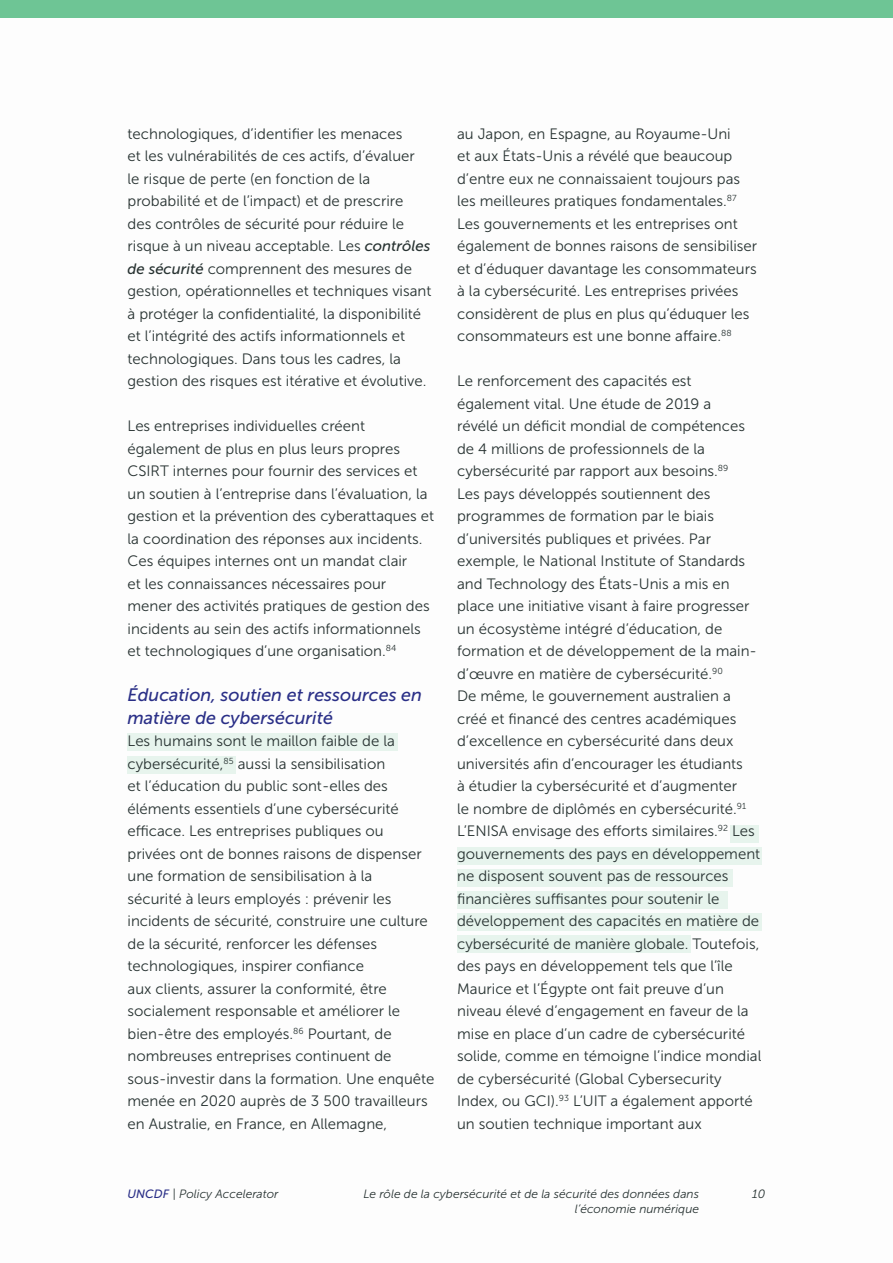
<style>
.page{position:relative;width:893px;height:1263px;background:#fbfbfa}
.page>*{position:absolute;margin:0;border:0;box-sizing:border-box;transform-origin:0 0}
.Body_Text{font:italic 18px/22.5px "Museo Sans 500";color:#2a2f87}
.Body_Text-2{font:15px/22.5px "Museo Sans 300";color:#273231}
.t1{font:italic 12px/14.4px "Museo Sans 300";color:#273231;text-align:right}
.s1{font-family:"Museo Sans 500";font-style:italic}
.s2{font-family:"Museo Sans 500";color:#2a2f87}
</style>
<div class="page">
<div style="left:0;top:0;width:893px;height:18px;background:#6ec595"></div>
<div style="left:457px;top:847px;width:305px;height:18px;background:#e7f4ed"></div>
<div style="left:730px;top:825px;width:29px;height:18px;background:#e7f4ed"></div>
<div style="left:457px;top:869px;width:275px;height:18px;background:#e7f4ed"></div>
<div style="left:457px;top:891px;width:270px;height:18px;background:#e7f4ed"></div>
<div style="left:457px;top:913px;width:305px;height:18px;background:#e7f4ed"></div>
<div style="left:457px;top:935px;width:233px;height:18px;background:#e7f4ed"></div>
<div style="left:128px;top:733px;width:270px;height:18px;background:#e7f4ed"></div>
<div style="left:128px;top:756px;width:108px;height:18px;background:#e7f4ed"></div>
<p class="Body_Text-2" style="left:128px;top:123px;width:305px">technologiques, d’identifier les menaces<br>et les vulnérabilités de ces actifs, d’évaluer<br>le risque de perte (en fonction de la probabilité et de l’impact) et de prescrire<br>des contrôles de sécurité pour réduire le risque à un niveau acceptable. Les <span class="s1">contrôles de sécurité</span> comprennent des mesures de gestion, opérationnelles et techniques visant à protéger la confidentialité, la disponibilité et l’intégrité des actifs informationnels et technologiques. Dans tous les cadres, la gestion des risques est itérative et évolutive.</p>
<p class="Body_Text-2" style="left:128px;top:415px;width:308px">Les entreprises individuelles créent également de plus en plus leurs propres CSIRT internes pour fournir des services et un soutien à l’entreprise dans l’évaluation, la gestion et la prévention des cyberattaques et la coordination des réponses aux incidents.<br>Ces équipes internes ont un mandat clair<br>et les connaissances nécessaires pour mener des activités pratiques de gestion des incidents au sein des actifs informationnels et technologiques d’une organisation.<sup>84</sup></p>
<p class="Body_Text" style="left:128px;top:684px;width:296px">Éducation, soutien et ressources en matière de cybersécurité</p>
<p class="Body_Text-2" style="left:128px;top:730px;width:308px">Les humains sont le maillon faible de la cybersécurité,<sup>85</sup> aussi la sensibilisation<br>et l’éducation du public sont-elles des éléments essentiels d’une cybersécurité efficace. Les entreprises publiques ou privées ont de bonnes raisons de dispenser une formation de sensibilisation à la<br>sécurité à leurs employés : prévenir les incidents de sécurité, construire une culture de la sécurité, renforcer les défenses technologiques, inspirer confiance<br>aux clients, assurer la conformité, être socialement responsable et améliorer le bien-être des employés.<sup>86</sup> Pourtant, de nombreuses entreprises continuent de sous-investir dans la formation. Une enquête menée en 2020 auprès de 3 500 travailleurs en Australie, en France, en Allemagne,</p>
<p class="Body_Text-2" style="left:457px;top:123px;width:301px">au Japon, en Espagne, au Royaume-Uni<br>et aux États-Unis a révélé que beaucoup d’entre eux ne connaissaient toujours pas les meilleures pratiques fondamentales.<sup>87<br></sup>Les gouvernements et les entreprises ont également de bonnes raisons de sensibiliser et d’éduquer davantage les consommateurs à la cybersécurité. Les entreprises privées considèrent de plus en plus qu’éduquer les consommateurs est une bonne affaire.<sup>88</sup></p>
<p class="Body_Text-2" style="left:457px;top:370px;width:306px">Le renforcement des capacités est également vital. Une étude de 2019 a<br>révélé un déficit mondial de compétences de 4 millions de professionnels de la cybersécurité par rapport aux besoins.<sup>89<br></sup>Les pays développés soutiennent des programmes de formation par le biais d’universités publiques et privées. Par exemple, le National Institute of Standards and Technology des États-Unis a mis en place une initiative visant à faire progresser un écosystème intégré d’éducation, de formation et de développement de la main&shy;d’œuvre en matière de cybersécurité.<sup>90<br></sup>De même, le gouvernement australien a créé et financé des centres académiques d’excellence en cybersécurité dans deux universités afin d’encourager les étudiants<br>à étudier la cybersécurité et d’augmenter<br>le nombre de diplômés en cybersécurité.<sup>91<br></sup>L’ENISA envisage des efforts similaires.<sup>92</sup> Les gouvernements des pays en développement ne disposent souvent pas de ressources financières suffisantes pour soutenir le développement des capacités en matière de cybersécurité de manière globale. Toutefois, des pays en développement tels que l’île Maurice et l’Égypte ont fait preuve d’un niveau élevé d’engagement en faveur de la mise en place d’un cadre de cybersécurité solide, comme en témoigne l’indice mondial de cybersécurité (Global Cybersecurity Index, ou GCI).<sup>93</sup> L’UIT a également apporté un soutien technique important aux</p>
<p class="t1" style="left:128px;top:1187px;width:152px"><span class="s2">UNCDF</span> | Policy Accelerator</p>
<p class="t1" style="left:752px;top:1187px;width:15px">10</p>
<p class="t1" style="left:363px;top:1187px;width:337px">Le rôle de la cybersécurité et de la sécurité des données dans l’économie numérique</p>
</div>
